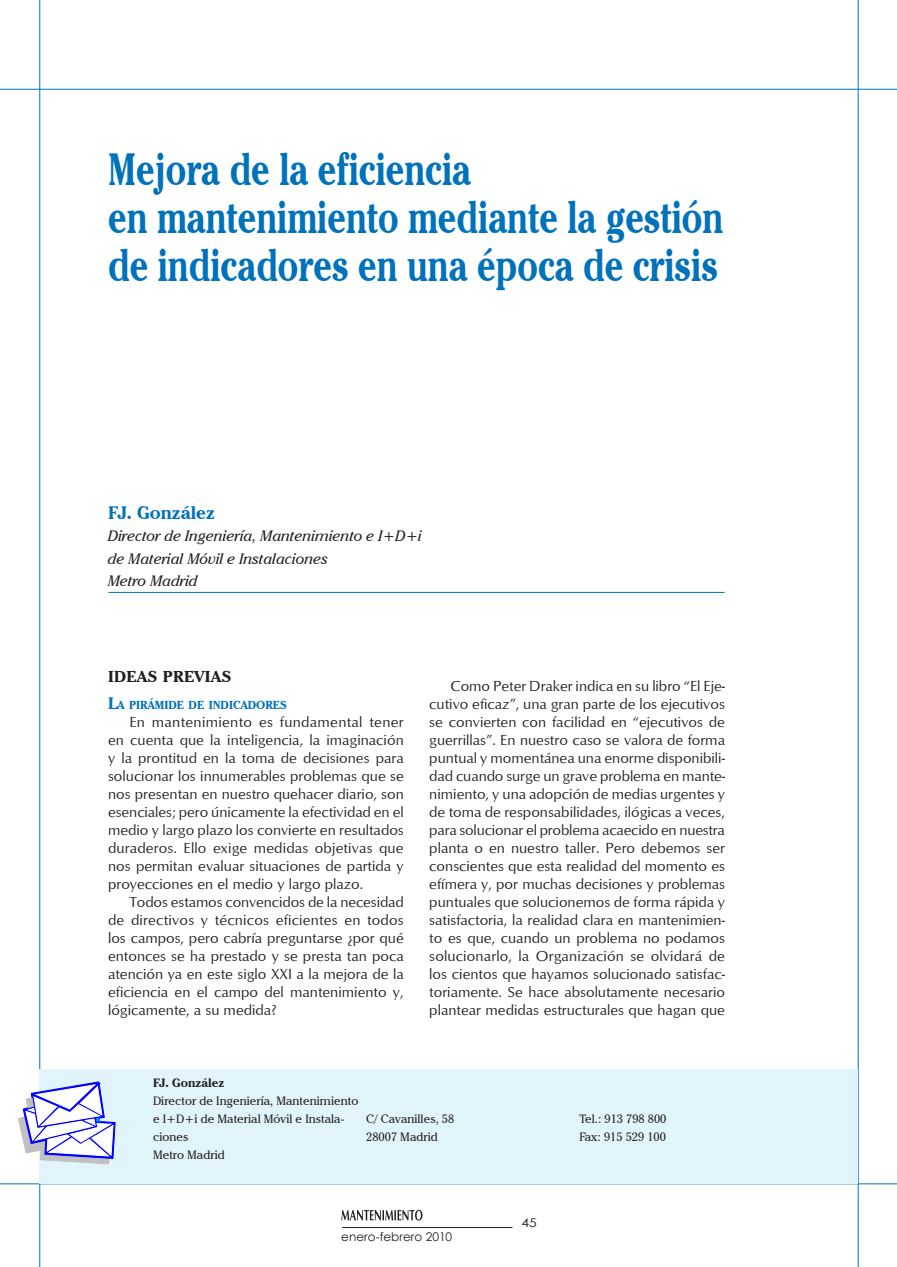
<style>
.page{position:relative;width:897px;height:1267px;background:#fff}
.page>*{position:absolute;margin:0;border:0;box-sizing:border-box;transform-origin:0 0}
._01_títol{font:700 45px "Cheltenham IT Cby BT";color:#0072bc;scale:.75 1}
._02_autor{font:700 18px "Cheltenham IT Cby BT";color:#0072bc}
._09_sostitol_1{font:700 15.6px "Cheltenham IT Cby BT";letter-spacing:.02em;color:#231f20;scale:1.05 1}
._08_text{font:15px/18px "Optimum";color:#231f20;text-align:justify}
._03_càrrec{font:italic 15px "Cheltenham IT Cby BT";color:#231f20}
.t1{font:12px/18px "Cheltenham IT Cby BT";color:#231f20}
.t2{font:12px "Century Gothic";color:#231f20}
.t3{font:700 12px "Cheltenham IT Cby BT";color:#231f20}
.t4{font:12px "Century Gothic";color:#231f20;scale:1.15 1}
._09_sostitol_2{font:700 11.55px "Cheltenham IT Cby BT";color:#0072bc}
.s1{font-size:16.5px}
</style>
<div class="page">
<hr style="left:39px;top:0;width:1px;height:1266px;background:#0072bc">
<hr style="left:857px;top:0;width:1px;height:1266px;background:#0072bc">
<hr style="left:0;top:1183px;width:896px;height:1px;background:#0072bc">
<hr style="left:342px;top:1227px;width:170px;height:1px;background:#231f20">
<svg style="left:341px;top:1209px;width:81px;height:11px"></svg>
<hr style="left:0;top:89px;width:896px;height:1px;background:#0072bc">
<div style="left:40px;top:1069px;width:818px;height:114px;background:#e1f4fc"></div>
<svg style="left:18px;top:1081px;width:98px;height:83px"></svg>
<hr style="left:108px;top:592px;width:616px;height:1px;background:#0072bc">
<p class="_01_títol" style="left:108px;top:141px;width:485px">Mejora de la eficiencia</p>
<p class="_01_títol" style="left:108px;top:189px;width:821px">en mantenimiento mediante la gestión</p>
<p class="_01_títol" style="left:108px;top:237px;width:814px">de indicadores en una época de crisis</p>
<p class="_02_autor" style="left:108px;top:501px;width:108px">FJ. González</p>
<p class="_03_càrrec" style="left:108px;top:527px;width:315px">Director de Ingeniería, Mantenimiento e I+D+i</p>
<p class="_03_càrrec" style="left:108px;top:549px;width:221px">de Material Móvil e Instalaciones</p>
<p class="_03_càrrec" style="left:108px;top:571px;width:91px">Metro Madrid</p>
<p class="_09_sostitol_1" style="left:108px;top:667px;width:119px">IDEAS PREVIAS</p>
<p class="_09_sostitol_2" style="left:108px;top:697px;width:180px"><span class="s1">L</span>A PIRÁMIDE DE INDICADORES</p>
<p class="_08_text" style="left:108px;top:712px;width:297px;text-indent:21px">En mantenimiento es fundamental tener en cuenta que la inteligencia, la imaginación y la prontitud en la toma de decisiones para solucionar los innumerables problemas que se nos presentan en nuestro quehacer diario, son esenciales; pero únicamente la efectividad en el medio y largo plazo los convierte en resultados duraderos. Ello exige medidas objetivas que nos permitan evaluar situaciones de partida y proyecciones en el medio y largo plazo.</p>
<p class="_08_text" style="left:108px;top:892px;width:297px;text-indent:21px">Todos estamos convencidos de la necesidad de directivos y técnicos eficientes en todos los campos, pero cabría preguntarse ¿por qué entonces se ha prestado y se presta tan poca atención ya en este siglo XXI a la mejora de la eficiencia en el campo del mantenimiento y, lógicamente, a su medida?</p>
<p class="_08_text" style="left:429px;top:676px;width:297px;text-indent:21px">Como Peter Draker indica en su libro “El Eje&shy;cutivo eficaz”, una gran parte de los ejecutivos se convierten con facilidad en “ejecutivos de guerrillas”. En nuestro caso se valora de forma puntual y momentánea una enorme disponibili&shy;dad cuando surge un grave problema en mante&shy;nimiento, y una adopción de medias urgentes y de toma de responsabilidades, ilógicas a veces, para solucionar el problema acaecido en nuestra planta o en nuestro taller. Pero debemos ser conscientes que esta realidad del momento es efímera y, por muchas decisiones y problemas puntuales que solucionemos de forma rápida y satisfactoria, la realidad clara en mantenimien&shy;to es que, cuando un problema no podamos solucionarlo, la Organización se olvidará de los cientos que hayamos solucionado satisfac&shy;toriamente. Se hace absolutamente necesario plantear medidas estructurales que hagan que</p>
<p class="t3" style="left:153px;top:1075px;width:73px">FJ. González</p>
<p class="t1" style="left:153px;top:1091px;width:207px">Director de Ingeniería, Mantenimiento e I+D+i de Material Móvil e Instala&shy;ciones</p>
<p class="t1" style="left:153px;top:1145px;width:73px">Metro Madrid</p>
<p class="t1" style="left:366px;top:1109px;width:90px">C/ Cavanilles, 58</p>
<p class="t1" style="left:366px;top:1127px;width:73px">28007 Madrid</p>
<p class="t2" style="left:341px;top:1228px;width:112px">enero-febrero 2010</p>
<p class="t4" style="left:521px;top:1214px;width:15px">45</p>
<p class="t1" style="left:579px;top:1109px;width:88px">Tel.: 913 798 800</p>
<p class="t1" style="left:579px;top:1127px;width:88px">Fax: 915 529 100</p>
</div>
